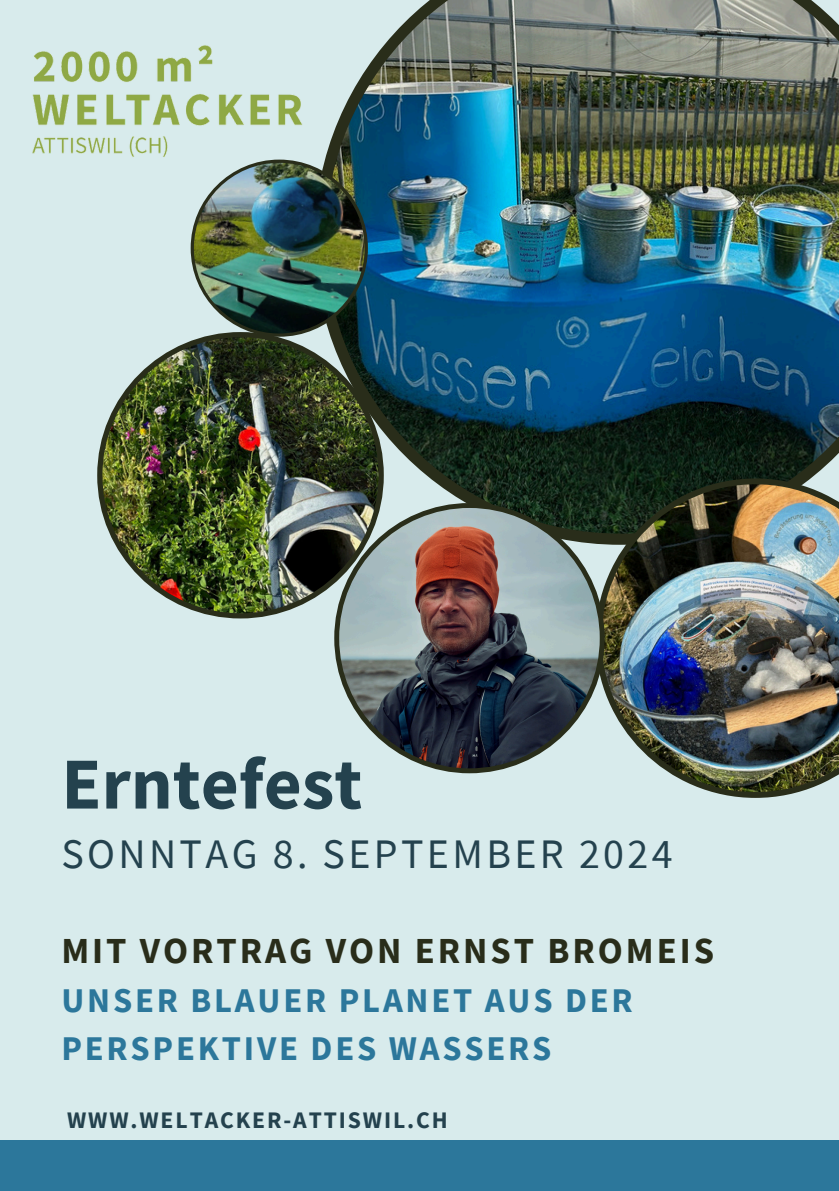
<style>
.page{position:relative;width:839px;height:1191px;background:#fff}
.page>*{position:absolute;margin:0;border:0;box-sizing:border-box;transform-origin:0 0}
.t1{font:700 73.2px "Source Sans Pro";color:#24424e}
.t2{font:42px "Source Sans Pro";letter-spacing:.08em;color:#24424e}
.t3{font:700 36.6px "Source Sans Pro";letter-spacing:.08em;color:#292d1a}
.t4{font:700 34.6px/48px "Source Sans Pro";letter-spacing:.08em;color:#2c779b}
.t5{font:700 23.6px "Source Sans Pro";letter-spacing:.08em;color:#24424e}
</style>
<div class="page">
<div style="left:0;top:0;width:838px;height:1191px;background:#d8ebec"></div>
<img style="left:32px;top:45px;width:271px;height:115px">
<img style="left:325px;top:0;width:513px;height:503px">
<img style="left:191px;top:160px;width:177px;height:172px">
<img style="left:595px;top:478px;width:243px;height:320px">
<img style="left:334px;top:503px;width:270px;height:270px">
<img style="left:97px;top:332px;width:287px;height:286px">
<div style="left:0;top:1141px;width:838px;height:50px;background:#2c779b"></div>
<p class="t1" style="left:61px;top:737px;width:302px">Erntefest</p>
<h3 class="t2" style="left:61px;top:826px;width:612px">SONNTAG 8. SEPTEMBER 2024</h3>
<h2 class="t3" style="left:61px;top:927px;width:654px">MIT VORTRAG VON ERNST BROMEIS</h2>
<h3 class="t4" style="left:61px;top:976px;width:573px">UNSER BLAUER PLANET AUS DER<br>PERSPEKTIVE DES WASSERS</h3>
<p class="t5" style="left:67px;top:1105px;width:382px">WWW.WELTACKER-ATTISWIL.CH</p>
</div>
